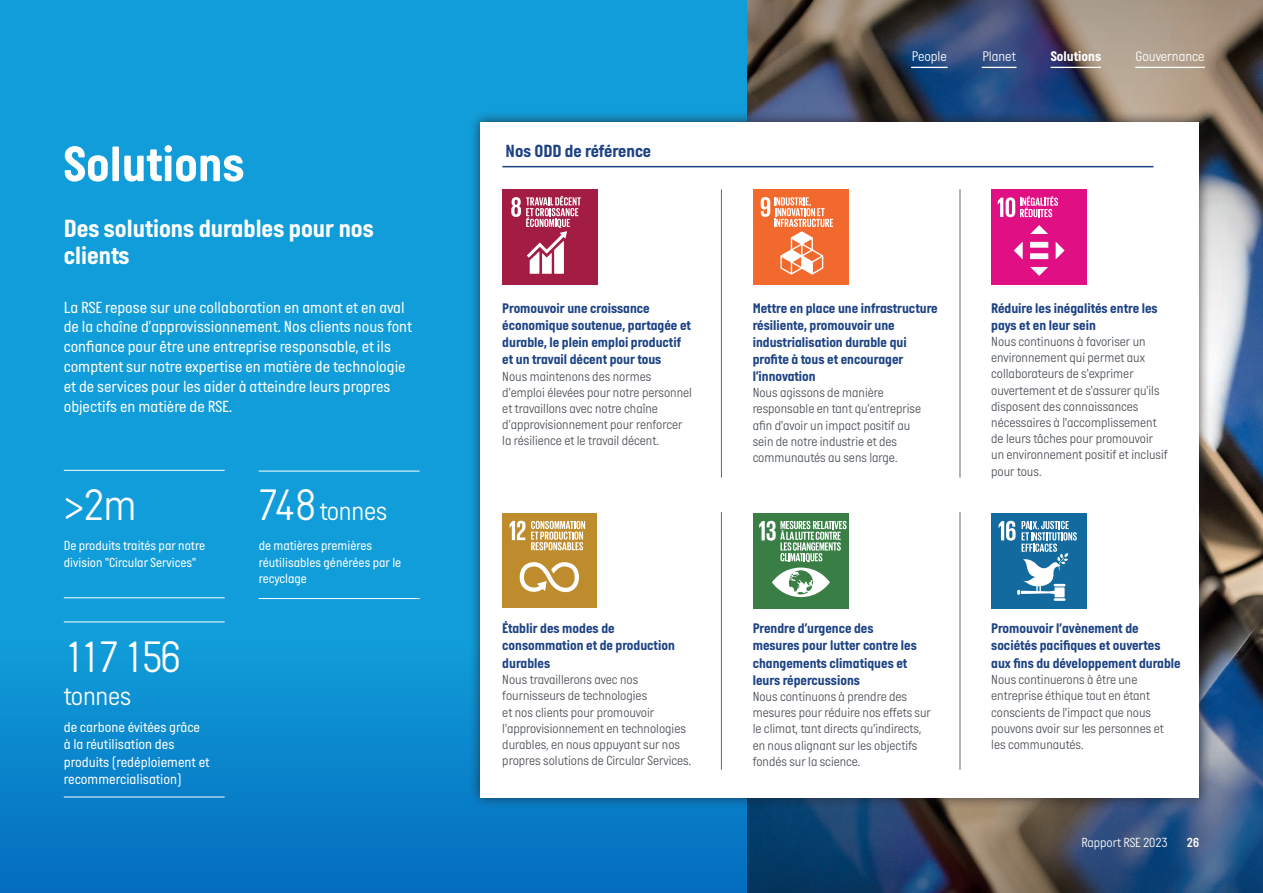
<style>
.page{position:relative;width:1263px;height:893px;background:#fff}
.page>*{position:absolute;margin:0;border:0;box-sizing:border-box;transform-origin:0 0}
.t1{font:700 51px "Italian Plate No One";color:#fff}
.t2{font:300 45px "Italian Plate No One";letter-spacing:-.05em;color:#fff}
.t3{font:300 27px "Italian Plate No One";letter-spacing:-.01em;color:#fff}
.t4{font:700 25.5px/27px "Italian Plate No One";color:#fff}
.t5{font:700 18px "Italian Plate No One";color:#1d4385}
.t6{font:16.5px/19.8px "Italian Plate No One";color:#fff}
.t7{font:14.7px/17.5px "Italian Plate No One";color:#fff}
.t8{font:700 14.25px/17.1px "Italian Plate No One";color:#1d4385}
.t9{font:300 14.25px "Italian Plate No One";color:#fff}
.t10{font:700 14.25px "Italian Plate No One";color:#fff}
.t11{font:300 13.5px/16.2px "Italian Plate No One";color:#4b5157}
.t12{font:13.5px/16.2px "Italian Plate No One";color:#fff}
.t13{font:300 13.5px "Italian Plate No One";color:#fff}
.t14{font:13.5px "Italian Plate No One D Bd";color:#fff}
.s1{font-size:45px}
</style>
<div class="page">
<img style="left:746px;top:538px;width:517px;height:355px">
<img style="left:746px;top:0;width:517px;height:367px">
<div style="left:0;top:0;width:746px;height:893px;background:#119dd9"></div>
<div style="left:0;top:643px;width:746px;height:250px;background:linear-gradient(to bottom,#109cd8,#046cbe)"></div>
<div style="left:469px;top:111px;width:741px;height:698px;background:#231f20;opacity:.75"></div>
<div style="left:480px;top:122px;width:719px;height:675px;background:#fff"></div>
<hr style="left:721px;top:189px;width:1px;height:289px;background:#66696a">
<hr style="left:502px;top:166px;width:651px;height:1px;background:#1d4385">
<hr style="left:959px;top:189px;width:1px;height:289px;background:#66696a">
<hr style="left:64px;top:597px;width:161px;height:1px;background:#fff">
<hr style="left:259px;top:598px;width:161px;height:1px;background:#fff">
<hr style="left:64px;top:470px;width:161px;height:1px;background:#fff">
<hr style="left:259px;top:471px;width:161px;height:1px;background:#fff">
<hr style="left:721px;top:512px;width:1px;height:258px;background:#66696a">
<hr style="left:959px;top:512px;width:1px;height:258px;background:#66696a">
<hr style="left:64px;top:797px;width:161px;height:1px;background:#fff">
<hr style="left:64px;top:622px;width:161px;height:1px;background:#fff">
<hr style="left:911px;top:67px;width:37px;height:1px;background:#fff">
<hr style="left:982px;top:67px;width:34px;height:1px;background:#fff">
<hr style="left:1051px;top:67px;width:50px;height:1px;background:#fff">
<hr style="left:1135px;top:67px;width:70px;height:1px;background:#fff">
<div style="left:991px;top:190px;width:96px;height:95px;background:#e01084"></div>
<div style="left:1030px;top:253px;width:18px;height:6px;background:#fff"></div>
<div style="left:1030px;top:242px;width:18px;height:6px;background:#fff"></div>
<svg style="left:1030px;top:225px;width:18px;height:9px"></svg>
<svg style="left:1056px;top:242px;width:8px;height:17px"></svg>
<svg style="left:1030px;top:267px;width:18px;height:9px"></svg>
<svg style="left:1014px;top:242px;width:9px;height:17px"></svg>
<svg style="left:998px;top:196px;width:60px;height:21px"></svg>
<div style="left:502px;top:513px;width:95px;height:95px;background:#be8c2c"></div>
<svg style="left:520px;top:562px;width:59px;height:31px"></svg>
<svg style="left:509px;top:521px;width:16px;height:19px"></svg>
<svg style="left:531px;top:521px;width:54px;height:29px"></svg>
<div style="left:753px;top:513px;width:96px;height:96px;background:#397f45"></div>
<svg style="left:772px;top:568px;width:58px;height:29px"></svg>
<svg style="left:759px;top:521px;width:87px;height:41px"></svg>
<div style="left:991px;top:513px;width:96px;height:96px;background:#126a9e"></div>
<svg style="left:998px;top:521px;width:79px;height:80px"></svg>
<div style="left:502px;top:189px;width:96px;height:96px;background:#a21c44"></div>
<svg style="left:511px;top:196px;width:70px;height:78px"></svg>
<div style="left:753px;top:189px;width:96px;height:96px;background:#f2692d"></div>
<svg style="left:761px;top:197px;width:72px;height:78px"></svg>
<h1 class="t1" style="left:64px;top:136px;width:182px">Solutions</h1>
<h3 class="t4" style="left:64px;top:215px;width:311px">Des solutions durables pour nos clients</h3>
<p class="t6" style="left:64px;top:297px;width:350px">La RSE repose sur une collaboration en amont et en aval de la chaîne d’approvissionnement. Nos clients nous font confiance pour être une entreprise responsable, et ils comptent sur notre expertise en matière de technologie et de services pour les aider à atteindre leurs propres objectifs en matière de RSE.</p>
<h2 class="t2" style="left:64px;top:481px;width:75px">&gt;2m</h2>
<p class="t12" style="left:64px;top:538px;width:143px">De produits traités par notre division "Circular Services"</p>
<h2 class="t2" style="left:64px;top:632px;width:119px">117 156</h2>
<h3 class="t3" style="left:64px;top:681px;width:69px">tonnes</h3>
<p class="t7" style="left:64px;top:718px;width:147px">de carbone évitées grâce à la réutilisation des produits (redéploiement et recommercialisation)</p>
<h3 class="t3" style="left:259px;top:497px;width:130px"><span class="s1">748</span>tonnes</h3>
<p class="t12" style="left:259px;top:538px;width:144px">de matières premières réutilisables générées par le recyclage</p>
<h3 class="t5" style="left:506px;top:141px;width:147px">Nos ODD de référence</h3>
<p class="t8" style="left:502px;top:299px;width:190px">Promouvoir une croissance économique soutenue, partagée et durable, le plein emploi productif et un travail décent pour tous</p>
<p class="t11" style="left:502px;top:368px;width:191px">Nous maintenons des normes d'emploi élevées pour notre personnel et travaillons avec notre chaîne d’approvisionnement pour renforcer la résilience et le travail décent.</p>
<p class="t8" style="left:502px;top:620px;width:174px">Établir des modes de consommation et de production durables</p>
<p class="t11" style="left:502px;top:672px;width:190px">Nous travaillerons avec nos fournisseurs de technologies<br>et nos clients pour promouvoir l'approvisionnement en technologies durables, en nous appuyant sur nos propres solutions de Circular Services.</p>
<p class="t9" style="left:912px;top:48px;width:37px">People</p>
<p class="t9" style="left:982px;top:48px;width:35px">Planet</p>
<p class="t10" style="left:1051px;top:48px;width:52px">Solutions</p>
<p class="t9" style="left:1135px;top:48px;width:71px">Gouvernance</p>
<p class="t8" style="left:753px;top:299px;width:187px">Mettre en place une infrastructure résiliente, promouvoir une industrialisation durable qui profite à tous et encourager l’innovation</p>
<p class="t11" style="left:753px;top:385px;width:170px">Nous agissons de manière responsable en tant qu'entreprise afin d'avoir un impact positif au sein de notre industrie et des communautés au sens large.</p>
<p class="t8" style="left:991px;top:299px;width:168px">Réduire les inégalités entre les pays et en leur sein</p>
<p class="t11" style="left:991px;top:334px;width:178px">Nous continuons à favoriser un environnement qui permet aux collaborateurs de s'exprimer ouvertement et de s'assurer qu'ils disposent des connaissances nécessaires à l'accomplissement de leurs tâches pour promouvoir un environnement positif et inclusif pour tous.</p>
<p class="t8" style="left:753px;top:620px;width:166px">Prendre d’urgence des mesures pour lutter contre les changements climatiques et leurs répercussions</p>
<p class="t11" style="left:753px;top:689px;width:180px">Nous continuons à prendre des mesures pour réduire nos effets sur le climat, tant directs qu'indirects, en nous alignant sur les objectifs fondés sur la science.</p>
<p class="t8" style="left:991px;top:620px;width:191px">Promouvoir l’avènement de sociétés pacifiques et ouvertes aux fins du développement durable</p>
<p class="t11" style="left:991px;top:672px;width:174px">Nous continuerons à être une entreprise éthique tout en étant conscients de l'impact que nous pouvons avoir sur les personnes et les communautés.</p>
<p class="t13" style="left:1081px;top:835px;width:88px">Rapport RSE 2023</p>
<p class="t14" style="left:1187px;top:835px;width:14px">26</p>
</div>
